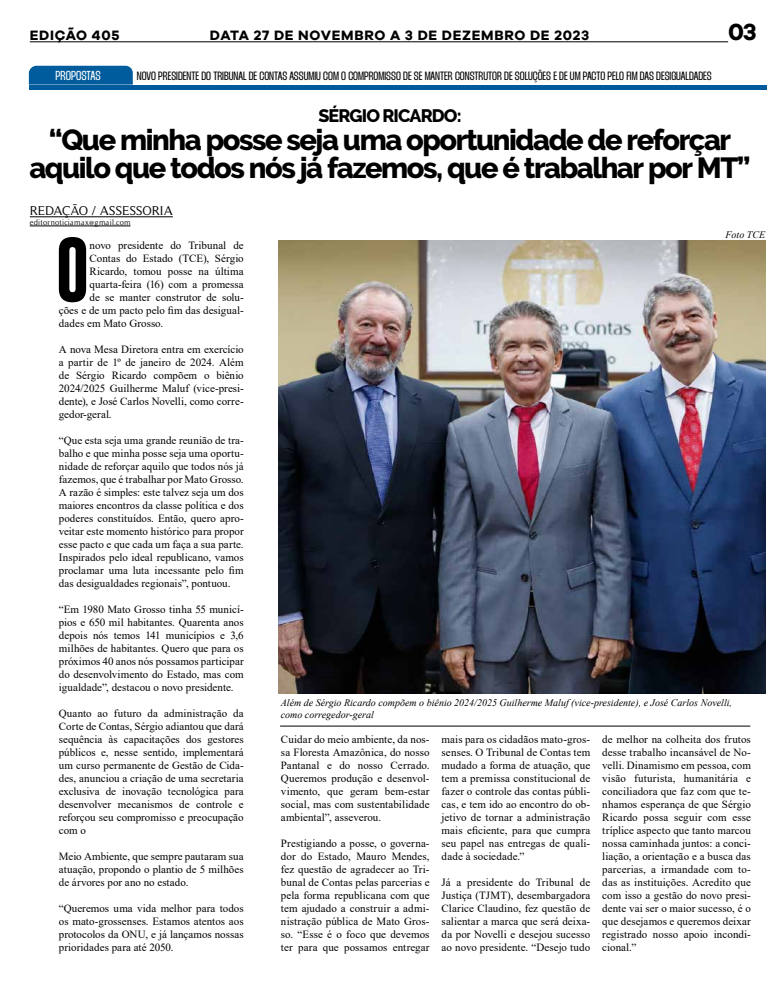
<style>
.page{position:relative;width:780px;height:993px;background:#fff}
.page>*{position:absolute;margin:0;border:0;box-sizing:border-box;transform-origin:0 0}
.t1{font:700 64.7px "Gobold";color:#000}
.t2{font:800 29px/28px "Raleway";letter-spacing:-.05em;color:#000;text-align:center}
.t3{font:700 24px "Galyon";color:#000}
.t4{font:800 18px "Raleway";letter-spacing:-.05em;color:#000}
.t5{font:700 14px "Galyon";letter-spacing:.05em;color:#000}
.t6{font:13px "Timeless";letter-spacing:-.015em;color:#000}
.t7{font:900 13px "Thunder";letter-spacing:-.005em;color:#fff}
.t8{font:900 12px "Thunder";color:#000}
.t9{font:11px/13px "Times New Roman";letter-spacing:.005em;color:#000;text-align:justify}
.t10{font:italic 10px/12px "Times New Roman";color:#000}
.t11{font:8px "Timeless";letter-spacing:.025em;color:#000}
</style>
<div class="page">
<svg style="left:29px;top:66px;width:104px;height:19px;background:#08619f"></svg>
<div style="left:29px;top:85px;width:737px;height:5px;background:#005c9c"></div>
<hr style="left:280px;top:725px;width:470px;height:1px;background:#000">
<hr style="left:30px;top:41px;width:698px;height:1px;background:#000">
<hr style="left:30px;top:216px;width:143px;height:1px;background:#000">
<hr style="left:30px;top:226px;width:100px;height:1px;background:#000">
<img style="left:278px;top:241px;width:487px;height:452px">
<p class="t5" style="left:30px;top:26px;width:91px">EDIÇÃO 405</p>
<p class="t5" style="left:210px;top:26px;width:381px">DATA 27 DE NOVEMBRO A 3 DE DEZEMBRO DE 2023</p>
<h3 class="t3" style="left:728px;top:17px;width:30px">03</h3>
<p class="t7" style="left:55px;top:68px;width:47px">PROPOSTAS</p>
<p class="t8" style="left:137px;top:69px;width:576px">NOVO PRESIDENTE DO TRIBUNAL DE CONTAS ASSUMIU COM O COMPROMISSO DE SE MANTER CONSTRUTOR DE SOLUÇÕES E DE UM PACTO PELO FIM DAS DESIGUALDADES</p>
<h3 class="t4" style="left:318px;top:105px;width:145px">SÉRGIO RICARDO:</h3>
<h2 class="t2" style="left:29px;top:125px;width:722px">“Que minha posse seja uma oportunidade de reforçar aquilo que todos nós já fazemos, que é trabalhar por MT”</h2>
<p class="t6" style="left:30px;top:204px;width:145px">REDAÇÃO / ASSESSORIA</p>
<p class="t11" style="left:30px;top:218px;width:102px">editornoticiamax@gmail.com</p>
<h1 class="t1" style="left:55px;top:227px;width:36px">O</h1>
<p class="t9" style="left:90px;top:238px;width:156px">novo presidente do Tribunal de</p>
<p class="t9" style="left:90px;top:251px;width:156px">Contas do Estado (TCE), Sérgio</p>
<p class="t9" style="left:90px;top:264px;width:156px">Ricardo, tomou posse na última</p>
<p class="t9" style="left:90px;top:277px;width:156px">quarta-feira (16) com a promessa</p>
<p class="t9" style="left:90px;top:290px;width:156px">de se manter construtor de solu-</p>
<p class="t9" style="left:59px;top:303px;width:186px">ções e de um pacto pelo fim das desigual-</p>
<p class="t9" style="left:59px;top:316px;width:106px">dades em Mato Grosso.</p>
<p class="t9" style="left:59px;top:342px;width:186px">A nova Mesa Diretora entra em exercício a partir de 1º de janeiro de 2024. Além de Sérgio Ricardo compõem o biênio 2024/2025 Guilherme Maluf (vice-presi&shy;dente), e José Carlos Novelli, como corre&shy;gedor-geral.</p>
<p class="t9" style="left:59px;top:433px;width:186px">“Que esta seja uma grande reunião de tra&shy;balho e que minha posse seja uma oportu&shy;nidade de reforçar aquilo que todos nós já fazemos, que é trabalhar por Mato Grosso.<br>A razão é simples: este talvez seja um dos maiores encontros da classe política e dos poderes constituídos. Então, quero apro&shy;veitar este momento histórico para propor esse pacto e que cada um faça a sua parte.<br>Inspirados pelo ideal republicano, vamos proclamar uma luta incessante pelo fim das desigualdades regionais”, pontuou.</p>
<p class="t9" style="left:59px;top:602px;width:186px">“Em 1980 Mato Grosso tinha 55 municí&shy;pios e 650 mil habitantes. Quarenta anos depois nós temos 141 municípios e 3,6 milhões de habitantes. Quero que para os próximos 40 anos nós possamos participar do desenvolvimento do Estado, mas com igualdade”, destacou o novo presidente.</p>
<p class="t9" style="left:59px;top:706px;width:186px">Quanto ao futuro da administração da Corte de Contas, Sérgio adiantou que dará sequência às capacitações dos gestores públicos e, nesse sentido, implementará um curso permanente de Gestão de Cida&shy;des, anunciou a criação de uma secretaria exclusiva de inovação tecnológica para desenvolver mecanismos de controle e reforçou seu compromisso e preocupação com o</p>
<p class="t9" style="left:59px;top:849px;width:186px">Meio Ambiente, que sempre pautaram sua atuação, propondo o plantio de 5 milhões de árvores por ano no estado.</p>
<p class="t9" style="left:59px;top:901px;width:186px">“Queremos uma vida melhor para todos os mato-grossenses. Estamos atentos aos protocolos da ONU, e já lançamos nossas prioridades para até 2050.</p>
<p class="t10" style="left:725px;top:228px;width:41px">Foto TCE</p>
<p class="t10" style="left:281px;top:696px;width:453px">Além de Sérgio Ricardo compõem o biênio 2024/2025 Guilherme Maluf (vice-presidente), e José Carlos Novelli, como corregedor-geral</p>
<p class="t9" style="left:281px;top:732px;width:150px">Cuidar do meio ambiente, da nos&shy;sa Floresta Amazônica, do nosso Pantanal e do nosso Cerrado.<br>Queremos produção e desenvol&shy;vimento, que geram bem-estar social, mas com sustentabilidade ambiental”, asseverou.</p>
<p class="t9" style="left:281px;top:836px;width:150px">Prestigiando a posse, o governa&shy;dor do Estado, Mauro Mendes, fez questão de agradecer ao Tri&shy;bunal de Contas pelas parcerias e pela forma republicana com que tem ajudado a construir a admi&shy;nistração pública de Mato Gros&shy;so. “Esse é o foco que devemos ter para que possamos entregar</p>
<p class="t9" style="left:441px;top:732px;width:150px">mais para os cidadãos mato-gros&shy;senses. O Tribunal de Contas tem mudado a forma de atuação, que tem a premissa constitucional de fazer o controle das contas públi&shy;cas, e tem ido ao encontro do ob&shy;jetivo de tornar a administração mais eficiente, para que cumpra seu papel nas entregas de quali&shy;dade à sociedade.”</p>
<p class="t9" style="left:441px;top:875px;width:150px">Já a presidente do Tribunal de Justiça (TJMT), desembargadora Clarice Claudino, fez questão de salientar a marca que será deixa&shy;da por Novelli e desejou sucesso ao novo presidente. “Desejo tudo</p>
<p class="t9" style="left:602px;top:732px;width:150px">de melhor na colheita dos frutos desse trabalho incansável de No&shy;velli. Dinamismo em pessoa, com visão futurista, humanitária e conciliadora que faz com que te&shy;nhamos esperança de que Sérgio Ricardo possa seguir com esse tríplice aspecto que tanto marcou nossa caminhada juntos: a conci&shy;liação, a orientação e a busca das parcerias, a irmandade com to&shy;das as instituições. Acredito que com isso a gestão do novo presi&shy;dente vai ser o maior sucesso, é o que desejamos e queremos deixar registrado nosso apoio incondi&shy;cional.”</p>
</div>
